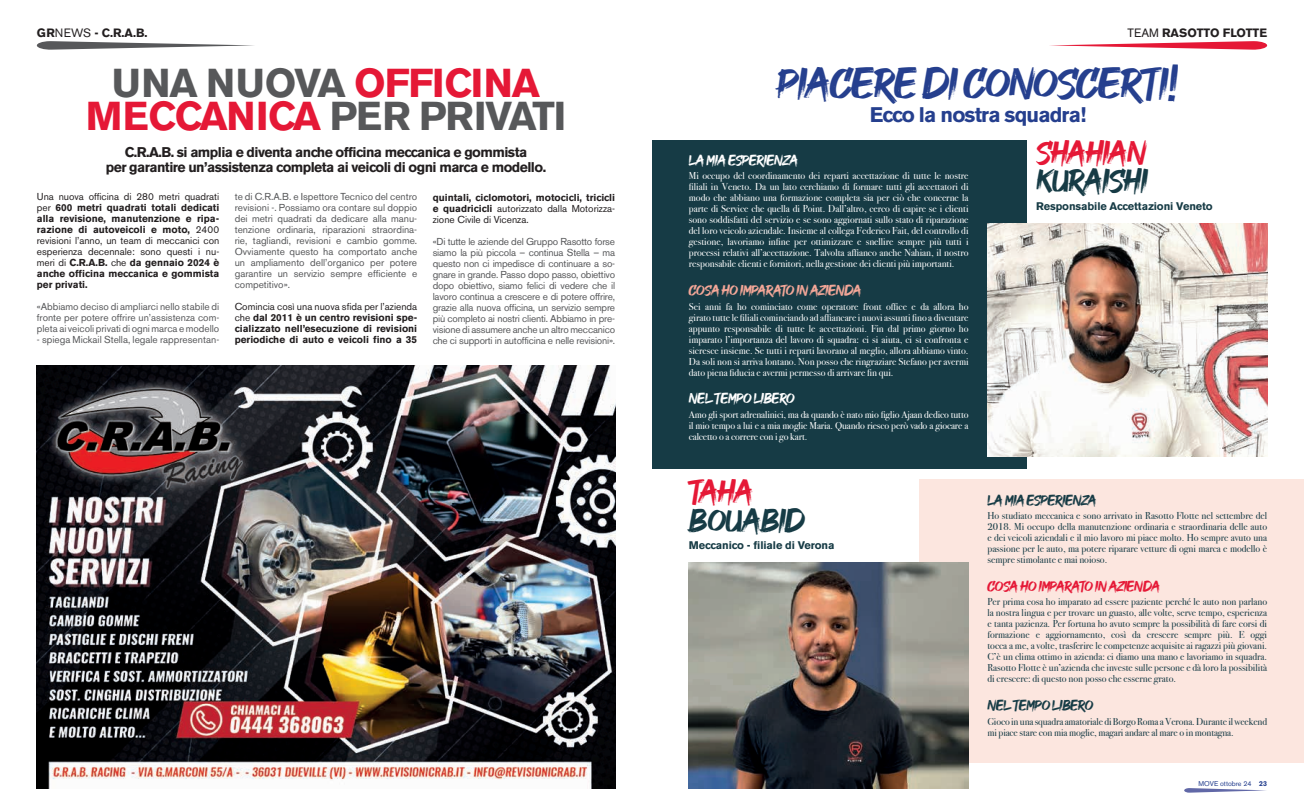
<style>
.page{position:relative;width:1304px;height:808px;background:#fff}
.page>*{position:absolute;margin:0;border:0;box-sizing:border-box;transform-origin:0 0}
.t1{font:43.4px "GOODBRUSH";letter-spacing:-.04em;color:#253f8e}
.t2{font:700 40px/33px "Akzidenz Grotesk BE";letter-spacing:-.03em;color:#57585a;text-align:center}
.t3{font:33px "GOODBRUSH";letter-spacing:-.04em;color:#163b45}
.t4{font:33px "GOODBRUSH";letter-spacing:-.04em;color:#e51836}
.t5{font:700 21px "Akzidenz Grotesk BE";letter-spacing:-.04em;color:#253f8e}
.t6{font:15px "GOODBRUSH";letter-spacing:-.04em;color:#fff}
.t7{font:15px "GOODBRUSH";letter-spacing:-.04em;color:#163b45}
.t8{font:15px "GOODBRUSH";letter-spacing:-.04em;color:#f4a798}
.t9{font:15px "GOODBRUSH";letter-spacing:-.04em;color:#e51836}
.t10{font:700 14px/15px "Akzidenz Grotesk BE";letter-spacing:-.04em;color:#231f20;text-align:center}
.t11{font:700 12px "Akzidenz Grotesk BE";color:#231f20}
.t12{font:700 11px "Akzidenz Grotesk BE";letter-spacing:-.01em;color:#163b45}
.t13{font:10px/11px "Bodoni Svty Two ITCTT";color:#fff;text-align:justify}
.t14{font:10px/11px "Bodoni Svty Two ITCTT";letter-spacing:-.01em;color:#163b45;text-align:justify}
.t15{font:10px/11px "Akzidenz Grotesk BE";color:#57585a;text-align:justify}
.t16{font:700 10px/11px "Akzidenz Grotesk BE";color:#231f20;text-align:justify}
.t17{font:7px "Akzidenz Grotesk BE";color:#253f8e}
.s1{font-weight:400}
.s2{color:#e51836}
.s3{font-weight:700}
</style>
<div class="page">
<svg style="left:1184px;top:788px;width:82px;height:5px"></svg>
<div style="left:920px;top:479px;width:384px;height:284px;background:#fce6df"></div>
<svg style="left:36px;top:41px;width:218px;height:9px"></svg>
<div style="left:652px;top:140px;width:374px;height:329px;background:#163b45"></div>
<img style="left:689px;top:562px;width:280px;height:226px">
<img style="left:37px;top:365px;width:578px;height:423px">
<svg style="left:1050px;top:41px;width:218px;height:9px"></svg>
<img style="left:987px;top:224px;width:280px;height:232px">
<p class="t11" style="left:37px;top:26px;width:112px">GR<span class="s1">NEWS</span> - C.R.A.B.</p>
<h2 class="t2" style="left:86px;top:67px;width:482px">UNA NUOVA <span class="s2">OFFICINA<br>MECCANICA</span> PER PRIVATI</h2>
<h3 class="t10" style="left:106px;top:145px;width:442px">C.R.A.B. si amplia e diventa anche officina meccanica e gommista<br>per garantire un’assistenza completa ai veicoli di ogni marca e modello.</h3>
<p class="t16" style="left:37px;top:192px;width:184px"><span class="s1">Una nuova officina di 280 metri quadrati per</span> 600 metri quadrati totali dedicati alla revisione, manutenzione e ripa&shy;razione di autoveicoli e moto, <span class="s1">2400 revisioni l’anno, un team di meccanici con esperienza decennale: sono questi i nu&shy;meri di</span> C.R.A.B. <span class="s1">che</span> da gennaio 2024 è anche officina meccanica e gommista per privati.</p>
<p class="t15" style="left:37px;top:301px;width:184px">«Abbiamo deciso di ampliarci nello stabile di fronte per potere offrire un’assistenza com&shy;pleta ai veicoli privati di ogni marca e modello</p>
<p class="t15" style="left:37px;top:334px;width:184px">- spiega Mickail Stella, legale rappresentan-</p>
<p class="t15" style="left:235px;top:191px;width:184px">te di C.R.A.B. e Ispettore Tecnico del centro revisioni -. Possiamo ora contare sul doppio dei metri quadrati da dedicare alla manu&shy;tenzione ordinaria, riparazioni straordina&shy;rie, tagliandi, revisioni e cambio gomme.<br>Ovviamente questo ha comportato anche un ampliamento dell’organico per potere garantire un servizio sempre efficiente e competitivo».</p>
<p class="t16" style="left:235px;top:302px;width:184px"><span class="s1">Comincia così una nuova sfida per l’azienda che</span> dal 2011 è un centro revisioni spe&shy;cializzato nell’esecuzione di revisioni periodiche di auto e veicoli fino a 35</p>
<p class="t16" style="left:433px;top:192px;width:184px">quintali, ciclomotori, motocicli, tricicli e quadricicli <span class="s1">autorizzato dalla Motorizza&shy;zione Civile di Vicenza.</span></p>
<p class="t15" style="left:433px;top:236px;width:184px">«Di tutte le aziende del Gruppo Rasotto forse siamo la più piccola – continua Stella – ma questo non ci impedisce di continuare a so&shy;gnare in grande. Passo dopo passo, obiettivo dopo obiettivo, siamo felici di vedere che il lavoro continua a crescere e di potere offrire, grazie alla nuova officina, un servizio sempre più completo ai nostri clienti. Abbiamo in pre&shy;visione di assumere anche un altro meccanico che ci supporti in autofficina e nelle revisioni».</p>
<p class="t11" style="left:1128px;top:26px;width:141px"><span class="s1">TEAM</span> RASOTTO FLOTTE</p>
<h1 class="t1" style="left:778px;top:58px;width:401px">PIACERE DI CONOSCERTI!</h1>
<h3 class="t5" style="left:870px;top:103px;width:218px">Ecco la nostra squadra!</h3>
<h3 class="t6" style="left:689px;top:151px;width:111px">LA MIA ESPERIENZA</h3>
<p class="t13" style="left:689px;top:169px;width:281px">Mi occupo del coordinamento dei reparti accettazione di tutte le nostre filiali in Veneto. Da un lato cerchiamo di formare tutti gli accettatori di modo che abbiano una formazione completa sia per ciò che concerne la parte di Service che quella di Point. Dall’altro, cerco di capire se i clienti sono soddisfatti del servizio e se sono aggiornati sullo stato di riparazione del loro veicolo aziendale. Insieme al collega Federico Fait, del controllo di gestione, lavoriamo infine per ottimizzare e snellire sempre più tutti i processi relativi all’accettazione. Talvolta affianco anche Nahian, il nostro responsabile clienti e fornitori, nella gestione dei clienti più importanti.</p>
<h3 class="t8" style="left:689px;top:282px;width:175px">COSA HO IMPARATO IN AZIENDA</h3>
<p class="t13" style="left:689px;top:300px;width:281px">Sei anni fa ho cominciato come operatore front office e da allora ho girato tutte le filiali cominciando ad affiancare i nuovi assunti fino a diventare appunto responsabile di tutte le accettazioni. Fin dal primo giorno ho imparato l’importanza del lavoro di squadra: ci si aiuta, ci si confronta e sicresce insieme. Se tutti i reparti lavorano al meglio, allora abbiamo vinto.<br>Da soli non si arriva lontano. Non posso che ringraziare Stefano per avermi dato piena fiducia e avermi permesso di arrivare fin qui.</p>
<h3 class="t6" style="left:689px;top:390px;width:108px">NEL TEMPO LIBERO</h3>
<p class="t13" style="left:689px;top:408px;width:281px">Amo gli sport adrenalinici, ma da quando è nato mio figlio Ajaan dedico tutto il mio tempo a lui e a mia moglie Maria. Quando riesco però vado a giocare a calcetto o a correre con i go kart.</p>
<h3 class="t4" style="left:689px;top:472px;width:67px">TAHA</h3>
<h3 class="t3" style="left:689px;top:501px;width:119px">BOUABID</h3>
<p class="t12" style="left:689px;top:539px;width:147px">Meccanico - filiale di Verona</p>
<h3 class="t4" style="left:1036px;top:133px;width:113px">SHAHIAN</h3>
<h3 class="t3" style="left:1036px;top:162px;width:114px">KURAISHI</h3>
<p class="t12" style="left:1036px;top:200px;width:178px">Responsabile Accettazioni Veneto</p>
<h3 class="t7" style="left:987px;top:492px;width:111px">LA MIA ESPERIENZA</h3>
<p class="t14" style="left:987px;top:509px;width:281px">Ho studiato meccanica e sono arrivato in Rasotto Flotte nel settembre del 2018. Mi occupo della manutenzione ordinaria e straordinaria delle auto e dei veicoli aziendali e il mio lavoro mi piace molto. Ho sempre avuto una passione per le auto, ma potere riparare vetture di ogni marca e modello è sempre stimolante e mai noioso.</p>
<h3 class="t9" style="left:987px;top:578px;width:175px">COSA HO IMPARATO IN AZIENDA</h3>
<p class="t14" style="left:987px;top:595px;width:281px">Per prima cosa ho imparato ad essere paziente perché le auto non parlano la nostra lingua e per trovare un guasto, alle volte, serve tempo, esperienza e tanta pazienza. Per fortuna ho avuto sempre la possibilità di fare corsi di formazione e aggiornamento, così da crescere sempre più. E oggi tocca a me, a volte, trasferire le competenze acquisite ai ragazzi più giovani.<br>C’è un clima ottimo in azienda: ci diamo una mano e lavoriamo in squadra.<br>Rasotto Flotte è un’azienda che investe sulle persone e dà loro la possibilità di crescere: di questo non posso che esserne grato.</p>
<h3 class="t7" style="left:987px;top:697px;width:108px">NEL TEMPO LIBERO</h3>
<p class="t14" style="left:987px;top:715px;width:281px">Gioco in una squadra amatoriale di Borgo Roma a Verona. Durante il weekend mi piace stare con mia moglie, magari andare al mare o in montagna.</p>
<p class="t17" style="left:1198px;top:779px;width:70px">MOVE ottobre 24 <span class="s3">23</span></p>
</div>
